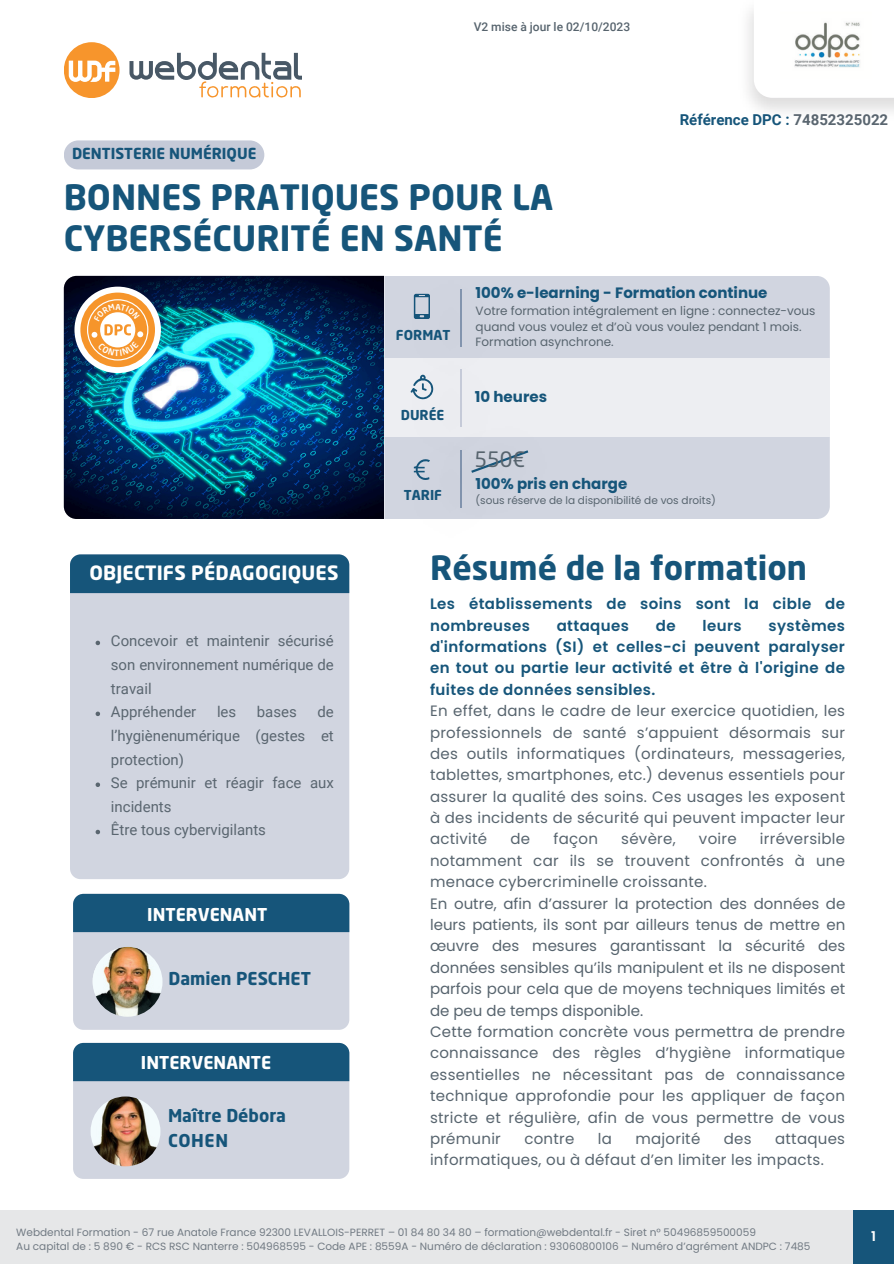
<style>
.page{position:relative;width:894px;height:1264px;background:#fff}
.page>*{position:absolute;margin:0;border:0;box-sizing:border-box;transform-origin:0 0}
.t1{font:700 34.5px/40.5px "Neo Sans Std";color:#16557a}
.t2{font:700 33px "Neo Sans Std";color:#16557a}
.t3{font:21px "Neo Sans Std";color:#57646e}
.t4{font:700 19.5px "Neo Sans Std";letter-spacing:.01em;color:#fff}
.t5{font:700 17.55px/25.2px "Neo Sans Std";color:#16557a}
.t6{font:700 17.55px "Neo Sans Std";color:#fff}
.t7{font:15px/21.3px "Poppins";letter-spacing:.02em;color:#57646e;text-align:justify}
.t8{font:600 15px/21.3px "Poppins";letter-spacing:.025em;color:#16557a}
.t9{font:15px/23.7px "Roboto";color:#5a6670;text-align:justify}
.t10{font:700 15px "Poppins";color:#16557a}
.t11{font:700 15px "Roboto";color:#16557a}
.t12{font:700 15px "Neo Sans Std";color:#16557a}
.t13{font:700 13.5px "Neo Sans Std";color:#16557a}
.t14{font:600 13.5px "Poppins";color:#fff}
.t15{font:12px/15.8px "Poppins";color:#57646e}
.t16{font:500 12px "Roboto";color:#57646e}
.t17{font:10.5px "Poppins";color:#717a83}
.t18{font:10.5px "Poppins";color:#57646e}
.s1{color:#5a6670}
</style>
<div class="page">
<svg style="left:129px;top:53px;width:173px;height:44px"></svg>
<svg style="left:64px;top:42px;width:55px;height:56px;fill:#f7952c"></svg>
<svg style="left:69px;top:61px;width:46px;height:21px"></svg>
<div style="left:384px;top:276px;width:445px;height:243px;background:#d1d5e0"></div>
<div style="left:384px;top:358px;width:445px;height:78px;background:#edeef2"></div>
<div style="left:0;top:1210px;width:893px;height:53px;background:#e6e7e8"></div>
<div style="left:853px;top:1210px;width:40px;height:53px;background:#16557a"></div>
<div style="left:413px;top:280px;width:76px;height:78px;background:#d0d4df"></div>
<hr style="left:460px;top:289px;width:2px;height:57px;background:#8294ae">
<img style="left:413px;top:456px;width:76px;height:63px">
<img style="left:413px;top:374px;width:27px;height:82px">
<hr style="left:460px;top:369px;width:2px;height:58px;background:#c5cad8">
<img style="left:64px;top:276px;width:320px;height:243px">
<svg style="left:413px;top:294px;width:17px;height:25px"></svg>
<svg style="left:413px;top:459px;width:17px;height:21px"></svg>
<svg style="left:410px;top:375px;width:23px;height:24px"></svg>
<div style="left:440px;top:436px;width:106px;height:80px;background:#cfd3de"></div>
<svg style="left:74px;top:286px;width:87px;height:87px"></svg>
<div style="left:80px;top:292px;width:75px;height:75px;background:#f6952b;border-radius:50%"></div>
<div style="left:70px;top:554px;width:279px;height:325px;background:#d1d5e0;border-radius:11px"></div>
<div style="left:70px;top:554px;width:279px;height:39px;background:#16557a"></div>
<div style="left:64px;top:140px;width:200px;height:29px;background:#c5cad8;border-radius:15px"></div>
<svg style="left:96px;top:640px;width:4px;height:5px"></svg>
<svg style="left:96px;top:711px;width:4px;height:5px"></svg>
<svg style="left:96px;top:782px;width:4px;height:5px"></svg>
<svg style="left:96px;top:829px;width:4px;height:5px"></svg>
<div style="left:73px;top:1042px;width:276px;height:136px;background:#d1d5e0;border-radius:10px"></div>
<div style="left:73px;top:1042px;width:276px;height:39px;background:#16557a"></div>
<img style="left:90px;top:1096px;width:70px;height:70px;border-radius:35px">
<div style="left:73px;top:893px;width:276px;height:136px;background:#d1d5e0;border-radius:10px"></div>
<div style="left:73px;top:893px;width:276px;height:39px;background:#16557a"></div>
<img style="left:93px;top:946px;width:69px;height:70px;border-radius:35px">
<img style="left:794px;top:22px;width:66px;height:46px">
<svg style="left:471px;top:450px;width:57px;height:23px"></svg>
<svg style="left:87px;top:299px;width:61px;height:61px"></svg>
<p class="t12" style="left:72px;top:147px;width:186px">DENTISTERIE NUMÉRIQUE</p>
<p class="t16" style="left:473px;top:20px;width:158px">V2 mise à jour le 02/10/2023</p>
<p class="t1" style="left:64px;top:180px;width:490px">BONNES PRATIQUES POUR LA<br>CYBERSÉCURITÉ EN SANTÉ</p>
<p class="t11" style="left:679px;top:111px;width:210px">Référence DPC : <span class="s1">74852325022</span></p>
<p class="t4" style="left:89px;top:565px;width:250px">OBJECTIFS PÉDAGOGIQUES</p>
<p class="t9" style="left:111px;top:629px;width:224px">Concevoir et maintenir sécurisé son environnement numérique de travail</p>
<h5 class="t9" style="left:111px;top:700px;width:87px">Appréhender</h5>
<h5 class="t9" style="left:217px;top:700px;width:21px">les</h5>
<h5 class="t9" style="left:257px;top:700px;width:41px">bases</h5>
<h5 class="t9" style="left:111px;top:700px;width:224px;text-indent:206px">de l’hygiènenumérique (gestes et protection)</h5>
<p class="t9" style="left:111px;top:771px;width:224px">Se prémunir et réagir face aux incidents</p>
<h6 class="t9" style="left:111px;top:818px;width:156px">Être tous cybervigilants</h6>
<p class="t6" style="left:147px;top:907px;width:122px">INTERVENANT</p>
<h2 class="t5" style="left:168px;top:968px;width:144px">Damien PESCHET</h2>
<h5 class="t6" style="left:141px;top:1055px;width:132px">INTERVENANTE</h5>
<p class="t5" style="left:168px;top:1104px;width:120px">Maître Débora<br>COHEN</p>
<p class="t13" style="left:396px;top:329px;width:56px">FORMAT</p>
<p class="t13" style="left:400px;top:409px;width:45px">DURÉE</p>
<p class="t13" style="left:404px;top:490px;width:40px">TARIF</p>
<h4 class="t10" style="left:475px;top:282px;width:293px">100% e-learning - Formation continue</h4>
<p class="t15" style="left:475px;top:303px;width:341px">Votre formation intégralement en ligne : connectez-vous quand vous voulez et d’où vous voulez pendant 1 mois.<br>Formation asynchrone.</p>
<p class="t10" style="left:475px;top:386px;width:74px">10 heures</p>
<p class="t3" style="left:474px;top:451px;width:52px">550€</p>
<p class="t10" style="left:475px;top:473px;width:153px">100% pris en charge</p>
<h1 class="t18" style="left:475px;top:492px;width:242px">(sous réserve de la disponibilité de vos droits)</h1>
<p class="t2" style="left:430px;top:555px;width:378px">Résumé de la formation</p>
<p class="t8" style="left:430px;top:593px;width:416px">Les établissements de soins sont la cible de nombreuses</p>
<p class="t8" style="left:430px;top:614px;width:416px;text-align:justify;text-indent:338px">systèmes d'informations (SI) et celles-ci peuvent paralyser en tout ou partie leur activité et être à l'origine de fuites de données sensibles.</p>
<p class="t7" style="left:430px;top:700px;width:416px">En effet, dans le cadre de leur exercice quotidien, les professionnels de santé s’appuient désormais sur des outils informatiques (ordinateurs, messageries, tablettes, smartphones, etc.) devenus essentiels pour assurer la qualité des soins. Ces usages les exposent à des incidents de sécurité qui peuvent impacter leur activité</p>
<p class="t8" style="left:556px;top:614px;width:74px">attaques</p>
<p class="t8" style="left:655px;top:614px;width:21px">de</p>
<p class="t8" style="left:702px;top:614px;width:41px">leurs</p>
<p class="t7" style="left:430px;top:828px;width:416px;text-indent:330px">irréversible notamment car ils se trouvent confrontés à une menace cybercriminelle croissante.</p>
<p class="t7" style="left:430px;top:892px;width:417px">En outre, afin d’assurer la protection des données de leurs patients, ils sont par ailleurs tenus de mettre en œuvre des mesures garantissant la sécurité des données sensibles qu’ils manipulent et ils ne disposent parfois pour cela que de moyens techniques limités et de peu de temps disponible.</p>
<p class="t7" style="left:430px;top:1021px;width:416px">Cette formation concrète vous permettra de prendre connaissance des règles d’hygiène informatique essentielles ne nécessitant pas de connaissance technique approfondie pour les appliquer de façon stricte et régulière, afin de vous permettre de vous prémunir</p>
<p class="t7" style="left:510px;top:828px;width:21px">de</p>
<p class="t7" style="left:553px;top:828px;width:46px">façon</p>
<p class="t7" style="left:621px;top:828px;width:56px">sévère,</p>
<p class="t7" style="left:698px;top:828px;width:39px">voire</p>
<p class="t7" style="left:524px;top:1127px;width:51px">contre</p>
<p class="t7" style="left:597px;top:1127px;width:16px">la</p>
<p class="t7" style="left:635px;top:1127px;width:66px">majorité</p>
<p class="t7" style="left:723px;top:1127px;width:29px">des</p>
<p class="t7" style="left:430px;top:1127px;width:416px;text-indent:345px">attaques informatiques, ou à défaut d’en limiter les impacts.</p>
<p class="t17" style="left:16px;top:1225px;width:741px">Webdental Formation - 67 rue Anatole France 92300 LEVALLOIS-PERRET – 01 84 80 34 80 – formation@webdental.fr - Siret n° 50496859500059</p>
<p class="t17" style="left:16px;top:1238px;width:795px">Au capital de : 5 890 € - RCS RSC Nanterre : 504968595 - Code APE : 8559A - Numéro de déclaration : 93060800106 – Numéro d’agrément ANDPC : 7485</p>
<p class="t14" style="left:870px;top:1226px;width:6px">1</p>
</div>
